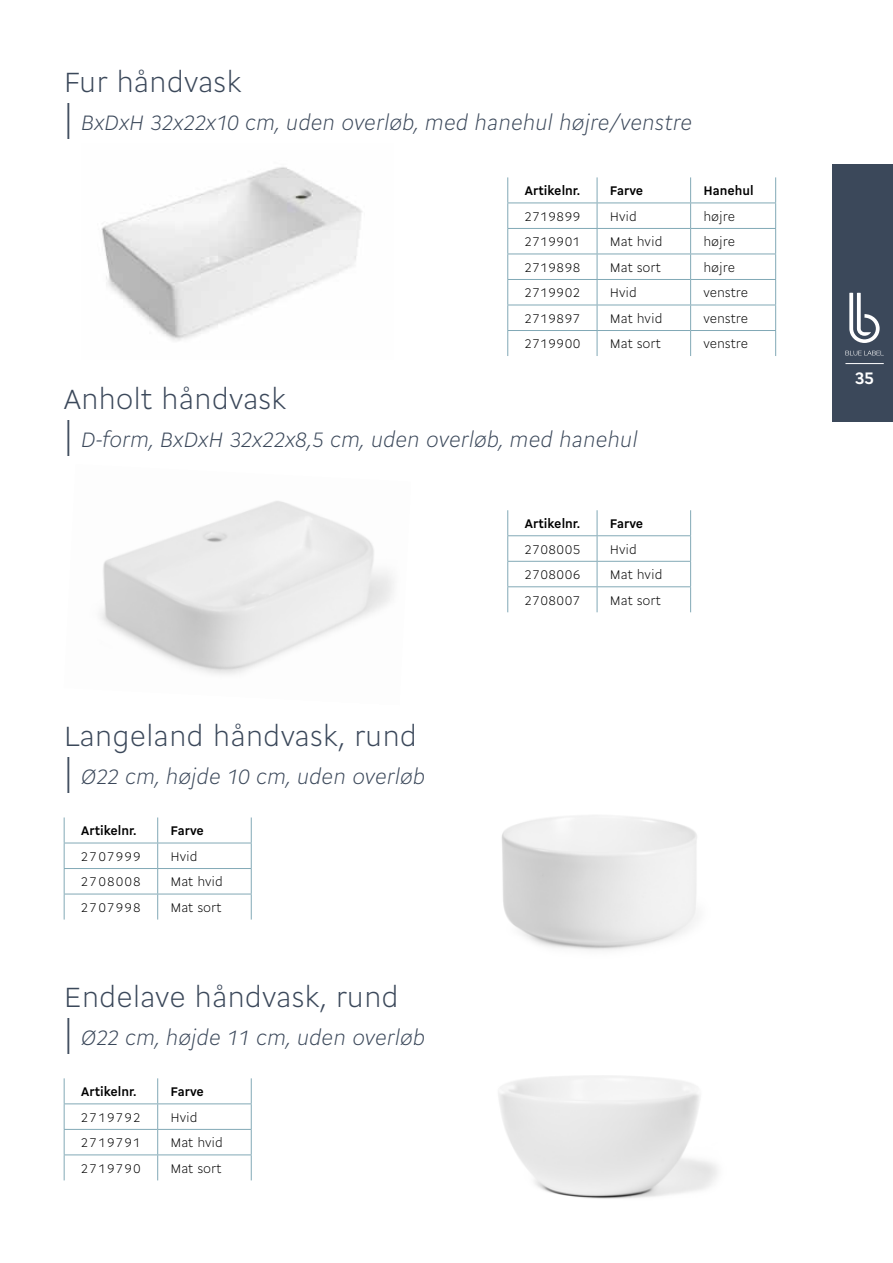
<style>
.page{position:relative;width:893px;height:1263px;background:#fff}
.page>*{position:absolute;margin:0;border:0;box-sizing:border-box;transform-origin:0 0}
.t1{font:300 30px "Cogito";color:#3b485a}
.t2{font:italic 300 22.5px "Cogito";letter-spacing:-.005em;color:#3b485a}
.t3{font:700 18px "Cogito";color:#fff}
.t4{font:300 13.5px "Cogito";letter-spacing:.015em;color:#000}
.t5{font:700 13.5px "Cogito";color:#000}
.t6{font:300 13.5px "Cogito";letter-spacing:.075em;color:#000}
.t7{font:300 13.5px "Cogito";letter-spacing:.13em;color:#000}
.s1{font-style:normal;font-size:36px}
</style>
<div class="page">
<hr style="left:0;top:670px;width:1px;height:258px;background:#3b485a">
<img style="left:498px;top:1075px;width:220px;height:124px">
<img style="left:101px;top:167px;width:261px;height:174px">
<svg style="left:597px;top:177px;width:1px;height:179px"></svg>
<svg style="left:690px;top:177px;width:1px;height:179px"></svg>
<svg style="left:775px;top:177px;width:1px;height:179px"></svg>
<hr style="left:507px;top:203px;width:90px;height:1px;background:#82a9b6">
<hr style="left:597px;top:203px;width:94px;height:1px;background:#82a9b6">
<hr style="left:691px;top:203px;width:85px;height:1px;background:#82a9b6">
<hr style="left:507px;top:228px;width:90px;height:1px;background:#82a9b6">
<hr style="left:597px;top:228px;width:94px;height:1px;background:#82a9b6">
<hr style="left:691px;top:228px;width:85px;height:1px;background:#82a9b6">
<hr style="left:507px;top:254px;width:90px;height:1px;background:#82a9b6">
<hr style="left:597px;top:254px;width:94px;height:1px;background:#82a9b6">
<hr style="left:691px;top:254px;width:85px;height:1px;background:#82a9b6">
<hr style="left:507px;top:279px;width:90px;height:1px;background:#82a9b6">
<hr style="left:597px;top:279px;width:94px;height:1px;background:#82a9b6">
<hr style="left:691px;top:279px;width:85px;height:1px;background:#82a9b6">
<hr style="left:507px;top:305px;width:90px;height:1px;background:#82a9b6">
<hr style="left:597px;top:305px;width:94px;height:1px;background:#82a9b6">
<hr style="left:691px;top:305px;width:85px;height:1px;background:#82a9b6">
<hr style="left:507px;top:330px;width:90px;height:1px;background:#82a9b6">
<svg style="left:507px;top:177px;width:1px;height:179px"></svg>
<hr style="left:597px;top:330px;width:94px;height:1px;background:#82a9b6">
<hr style="left:691px;top:330px;width:85px;height:1px;background:#82a9b6">
<hr style="left:64px;top:1103px;width:94px;height:1px;background:#82a9b6">
<hr style="left:158px;top:1103px;width:94px;height:1px;background:#82a9b6">
<hr style="left:64px;top:1129px;width:94px;height:1px;background:#82a9b6">
<hr style="left:158px;top:1129px;width:94px;height:1px;background:#82a9b6">
<hr style="left:64px;top:1154px;width:94px;height:1px;background:#82a9b6">
<svg style="left:64px;top:1078px;width:1px;height:102px"></svg>
<hr style="left:158px;top:1154px;width:94px;height:1px;background:#82a9b6">
<svg style="left:157px;top:1078px;width:1px;height:102px"></svg>
<svg style="left:251px;top:1078px;width:1px;height:102px"></svg>
<hr style="left:64px;top:843px;width:94px;height:1px;background:#82a9b6">
<hr style="left:158px;top:843px;width:94px;height:1px;background:#82a9b6">
<hr style="left:64px;top:868px;width:94px;height:1px;background:#82a9b6">
<hr style="left:158px;top:868px;width:94px;height:1px;background:#82a9b6">
<hr style="left:64px;top:894px;width:94px;height:1px;background:#82a9b6">
<svg style="left:64px;top:817px;width:1px;height:102px"></svg>
<hr style="left:158px;top:894px;width:94px;height:1px;background:#82a9b6">
<svg style="left:157px;top:817px;width:1px;height:102px"></svg>
<svg style="left:251px;top:817px;width:1px;height:102px"></svg>
<hr style="left:507px;top:535px;width:90px;height:1px;background:#82a9b6">
<hr style="left:597px;top:535px;width:94px;height:1px;background:#82a9b6">
<hr style="left:507px;top:561px;width:90px;height:1px;background:#82a9b6">
<hr style="left:597px;top:561px;width:94px;height:1px;background:#82a9b6">
<hr style="left:507px;top:586px;width:90px;height:1px;background:#82a9b6">
<svg style="left:507px;top:510px;width:1px;height:102px"></svg>
<hr style="left:597px;top:586px;width:94px;height:1px;background:#82a9b6">
<svg style="left:597px;top:510px;width:1px;height:102px"></svg>
<svg style="left:690px;top:510px;width:1px;height:102px"></svg>
<div style="left:832px;top:164px;width:61px;height:258px;background:#3b485a"></div>
<svg style="left:849px;top:293px;width:31px;height:50px"></svg>
<svg style="left:845px;top:351px;width:37px;height:4px"></svg>
<hr style="left:845px;top:363px;width:39px;height:1px;background:#fff">
<h1 class="t1" style="left:64px;top:61px;width:179px">Fur håndvask</h1>
<p class="t2" style="left:64px;top:107px;width:630px"><span class="s1">|</span> BxDxH 32x22x10 cm, uden overløb, med hanehul højre/venstre</p>
<p class="t5" style="left:525px;top:181px;width:57px">Artikelnr.</p>
<p class="t5" style="left:610px;top:181px;width:35px">Farve</p>
<p class="t5" style="left:703px;top:181px;width:52px">Hanehul</p>
<p class="t6" style="left:525px;top:207px;width:57px">2719899</p>
<p class="t4" style="left:610px;top:207px;width:29px">Hvid</p>
<p class="t4" style="left:703px;top:207px;width:33px">højre</p>
<p class="t6" style="left:525px;top:232px;width:57px">2719901</p>
<p class="t4" style="left:610px;top:232px;width:54px">Mat hvid</p>
<p class="t4" style="left:703px;top:232px;width:33px">højre</p>
<p class="t6" style="left:525px;top:258px;width:57px">2719898</p>
<p class="t4" style="left:610px;top:258px;width:53px">Mat sort</p>
<p class="t4" style="left:703px;top:258px;width:33px">højre</p>
<p class="t6" style="left:525px;top:283px;width:57px">2719902</p>
<p class="t4" style="left:610px;top:283px;width:29px">Hvid</p>
<p class="t4" style="left:703px;top:283px;width:46px">venstre</p>
<p class="t6" style="left:525px;top:309px;width:57px">2719897</p>
<p class="t4" style="left:610px;top:309px;width:54px">Mat hvid</p>
<p class="t4" style="left:703px;top:309px;width:46px">venstre</p>
<p class="t6" style="left:525px;top:334px;width:57px">2719900</p>
<p class="t4" style="left:610px;top:334px;width:53px">Mat sort</p>
<p class="t4" style="left:703px;top:334px;width:46px">venstre</p>
<h1 class="t1" style="left:64px;top:378px;width:224px">Anholt håndvask</h1>
<p class="t2" style="left:64px;top:424px;width:575px"><span class="s1">|</span> D-form, BxDxH 32x22x8,5 cm, uden overløb, med hanehul</p>
<h1 class="t1" style="left:64px;top:715px;width:355px">Langeland håndvask, rund</h1>
<p class="t2" style="left:64px;top:761px;width:363px"><span class="s1">|</span> Ø22 cm, højde 10 cm, uden overløb</p>
<p class="t5" style="left:81px;top:821px;width:57px">Artikelnr.</p>
<p class="t5" style="left:170px;top:821px;width:35px">Farve</p>
<p class="t7" style="left:81px;top:847px;width:61px">2707999</p>
<p class="t4" style="left:170px;top:847px;width:29px">Hvid</p>
<p class="t7" style="left:81px;top:872px;width:61px">2708008</p>
<p class="t4" style="left:170px;top:872px;width:54px">Mat hvid</p>
<p class="t7" style="left:81px;top:898px;width:61px">2707998</p>
<p class="t4" style="left:170px;top:898px;width:53px">Mat sort</p>
<h1 class="t1" style="left:64px;top:976px;width:337px">Endelave håndvask, rund</h1>
<p class="t2" style="left:64px;top:1022px;width:363px"><span class="s1">|</span> Ø22 cm, højde 11 cm, uden overløb</p>
<p class="t5" style="left:81px;top:1082px;width:57px">Artikelnr.</p>
<p class="t5" style="left:170px;top:1082px;width:35px">Farve</p>
<p class="t7" style="left:81px;top:1108px;width:61px">2719792</p>
<p class="t4" style="left:170px;top:1108px;width:29px">Hvid</p>
<p class="t7" style="left:81px;top:1133px;width:61px">2719791</p>
<p class="t4" style="left:170px;top:1133px;width:54px">Mat hvid</p>
<p class="t7" style="left:81px;top:1159px;width:61px">2719790</p>
<p class="t4" style="left:170px;top:1159px;width:53px">Mat sort</p>
<p class="t5" style="left:525px;top:514px;width:57px">Artikelnr.</p>
<p class="t5" style="left:610px;top:514px;width:35px">Farve</p>
<p class="t6" style="left:525px;top:540px;width:57px">2708005</p>
<p class="t4" style="left:610px;top:540px;width:29px">Hvid</p>
<p class="t6" style="left:525px;top:565px;width:57px">2708006</p>
<p class="t4" style="left:610px;top:565px;width:54px">Mat hvid</p>
<p class="t6" style="left:525px;top:591px;width:57px">2708007</p>
<p class="t4" style="left:610px;top:591px;width:53px">Mat sort</p>
<p class="t3" style="left:855px;top:365px;width:20px">35</p>
</div>
